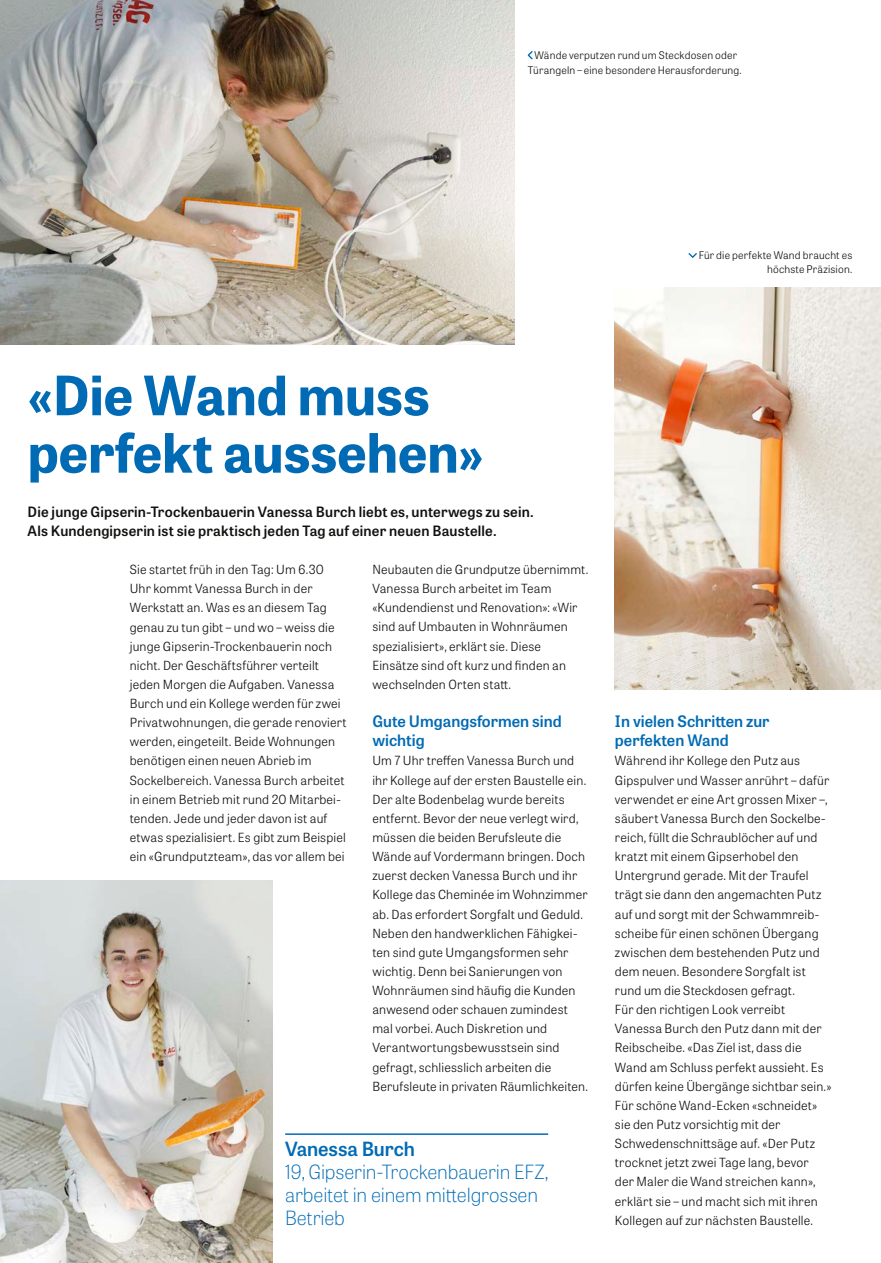
<style>
.page{position:relative;width:881px;height:1263px;background:#fff}
.page>*{position:absolute;margin:0;border:0;box-sizing:border-box;transform-origin:0 0}
.t1{font:700 54px/57.4px "Tablet Gothic";color:#006bb4}
.t2{font:100 19.5px/22.8px "Tablet Gothic";letter-spacing:-.005em;color:#006bb4}
.t3{font:600 19.5px "Tablet Gothic";letter-spacing:-.005em;color:#006bb4}
.t4{font:600 15.75px/19.2px "Tablet Gothic";color:#006bb4}
.t5{font:600 14.25px/19.2px "Tablet Gothic";letter-spacing:.015em;color:#11110f}
.t6{font:300 12.6px/19.2px "Tablet Gothic";letter-spacing:.015em;color:#11110f}
.t7{font:300 10.5px/14.4px "Tablet Gothic";letter-spacing:.015em;color:#11110f;text-align:center}
</style>
<div class="page">
<hr style="left:285px;top:1133px;width:263px;height:2px;background:#006bb4">
<svg style="left:527px;top:51px;width:5px;height:8px"></svg>
<svg style="left:688px;top:253px;width:8px;height:5px"></svg>
<img style="left:614px;top:287px;width:266px;height:402px">
<img style="left:0;top:0;width:514px;height:344px">
<img style="left:0;top:880px;width:272px;height:383px">
<p class="t7" style="left:527px;top:48px;width:215px">Wände verputzen rund um Steckdosen oder<br>Türangeln – eine besondere Herausforderung.</p>
<p class="t7" style="left:698px;top:248px;width:155px;text-align:right">Für die perfekte Wand braucht es höchste Präzision.</p>
<h1 class="t1" style="left:28px;top:365px;width:457px">«Die Wand muss perfekt aussehen»</h1>
<p class="t5" style="left:28px;top:501px;width:507px">Die junge Gipserin-Trockenbauerin Vanessa Burch liebt es, unterwegs zu sein.<br>Als Kundengipserin ist sie praktisch jeden Tag auf einer neuen Baustelle.</p>
<p class="t6" style="left:130px;top:559px;width:218px">Sie startet früh in den Tag: Um 6.30<br>Uhr kommt Vanessa Burch in der Werkstatt an. Was es an diesem Tag genau zu tun gibt – und wo – weiss die junge Gipserin-Trockenbauerin noch nicht. Der Geschäftsführer verteilt jeden Morgen die Aufgaben. Vanessa Burch und ein Kollege werden für zwei Privatwohnungen, die gerade renoviert werden, eingeteilt. Beide Wohnungen benötigen einen neuen Abrieb im Sockelbereich. Vanessa Burch arbeitet in einem Betrieb mit rund 20 Mitarbei&shy;tenden. Jede und jeder davon ist auf etwas spezialisiert. Es gibt zum Beispiel ein «Grundputzteam», das vor allem bei</p>
<p class="t6" style="left:372px;top:559px;width:217px">Neubauten die Grundputze übernimmt.<br>Vanessa Burch arbeitet im Team «Kundendienst und Renovation»: «Wir sind auf Umbauten in Wohnräumen spezialisiert», erklärt sie. Diese Einsätze sind oft kurz und finden an wechselnden Orten statt.</p>
<p class="t4" style="left:372px;top:711px;width:191px">Gute Umgangsformen sind wichtig</p>
<p class="t6" style="left:372px;top:751px;width:217px">Um 7 Uhr treffen Vanessa Burch und ihr Kollege auf der ersten Baustelle ein.<br>Der alte Bodenbelag wurde bereits entfernt. Bevor der neue verlegt wird, müssen die beiden Berufsleute die Wände auf Vordermann bringen. Doch zuerst decken Vanessa Burch und ihr Kollege das Cheminée im Wohnzimmer ab. Das erfordert Sorgfalt und Geduld.<br>Neben den handwerklichen Fähigkei&shy;ten sind gute Umgangsformen sehr wichtig. Denn bei Sanierungen von Wohnräumen sind häufig die Kunden anwesend oder schauen zumindest mal vorbei. Auch Diskretion und Verantwortungsbewusstsein sind gefragt, schliesslich arbeiten die Berufsleute in privaten Räumlichkeiten.</p>
<h2 class="t3" style="left:285px;top:1135px;width:131px">Vanessa Burch</h2>
<h2 class="t2" style="left:285px;top:1160px;width:264px">19, Gipserin-Trockenbauerin EFZ, arbeitet in einem mittelgrossen<br>Betrieb</h2>
<p class="t4" style="left:614px;top:711px;width:156px">In vielen Schritten zur perfekten Wand</p>
<p class="t6" style="left:614px;top:751px;width:218px">Während ihr Kollege den Putz aus Gipspulver und Wasser anrührt – dafür verwendet er eine Art grossen Mixer –, säubert Vanessa Burch den Sockelbe&shy;reich, füllt die Schraublöcher auf und kratzt mit einem Gipserhobel den Untergrund gerade. Mit der Traufel trägt sie dann den angemachten Putz auf und sorgt mit der Schwammreib&shy;scheibe für einen schönen Übergang zwischen dem bestehenden Putz und dem neuen. Besondere Sorgfalt ist rund um die Steckdosen gefragt.<br>Für den richtigen Look verreibt Vanessa Burch den Putz dann mit der Reibscheibe. «Das Ziel ist, dass die Wand am Schluss perfekt aussieht. Es dürfen keine Übergänge sichtbar sein.» Für schöne Wand-Ecken «schneidet» sie den Putz vorsichtig mit der Schwedenschnittsäge auf. «Der Putz trocknet jetzt zwei Tage lang, bevor<br>der Maler die Wand streichen kann», erklärt sie – und macht sich mit ihren Kollegen auf zur nächsten Baustelle.</p>
</div>
